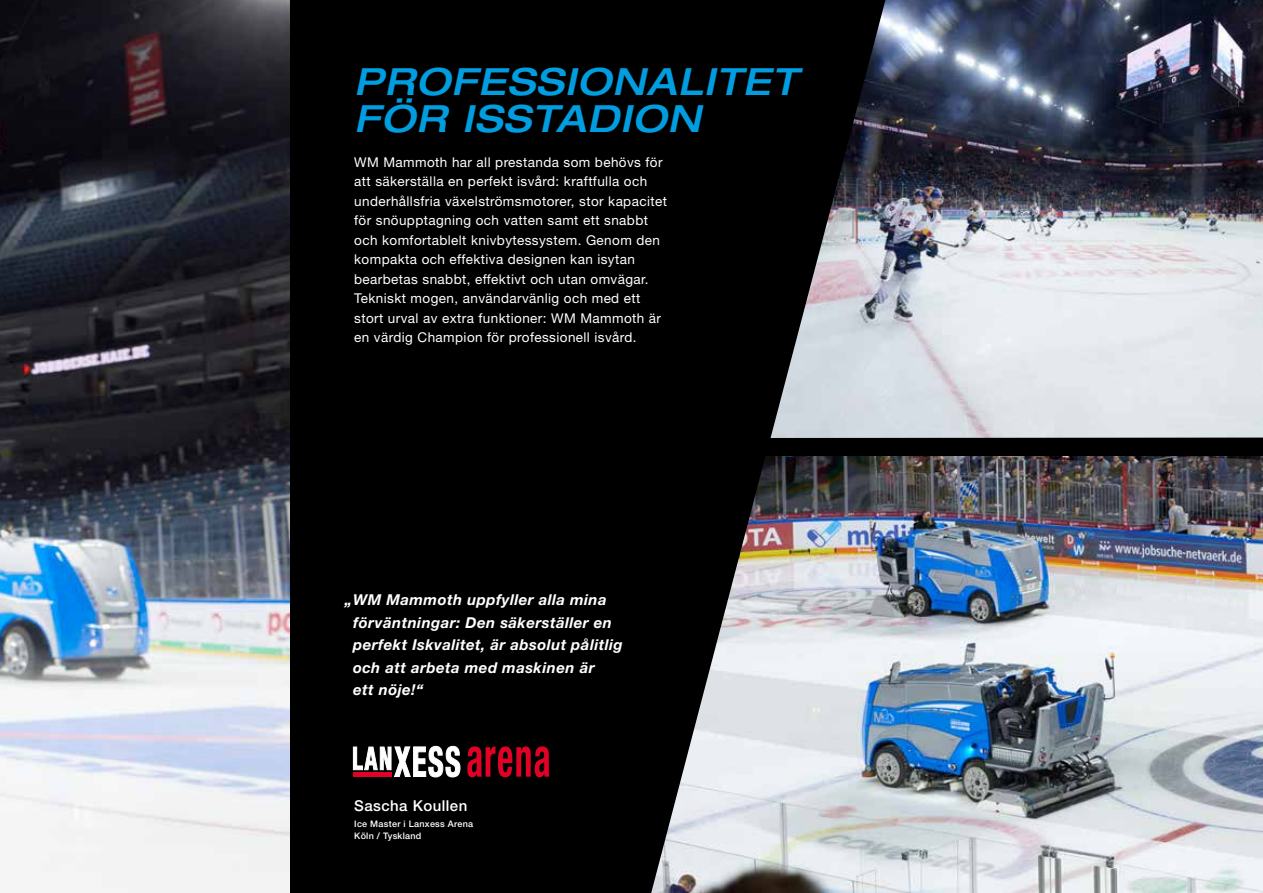
<style>
.page{position:relative;width:1263px;height:893px;background:#fff}
.page>*{position:absolute;margin:0;border:0;box-sizing:border-box;transform-origin:0 0}
.t1{font:italic 500 expanded 37.5px/37.5px "Helvetica Neue LT Std";letter-spacing:.03em;color:#009ee0}
.t2{font:italic 700 15px/22.5px "Helvetica Neue LT Std";letter-spacing:.03em;color:#fff}
.t3{font:500 15px "Helvetica Neue LT Std";letter-spacing:.03em;color:#fff}
.t4{font:13.5px/19.5px "Helvetica Neue LT Std";letter-spacing:.03em;color:#fff}
.t5{font:500 9px/12px "Helvetica Neue LT Std";letter-spacing:.03em;color:#fff}
</style>
<div class="page">
<div style="left:289px;top:0;width:974px;height:893px;background:#000"></div>
<svg style="left:353px;top:746px;width:107px;height:31px"></svg>
<svg style="left:467px;top:746px;width:82px;height:31px"></svg>
<div style="left:353px;top:772px;width:38px;height:5px;background:#e20026"></div>
<img style="left:770px;top:0;width:493px;height:438px">
<img style="left:651px;top:456px;width:612px;height:437px">
<img style="left:0;top:0;width:289px;height:893px">
<h1 class="t1" style="left:354px;top:63px;width:445px">PROFESSIONALITET<br>FÖR ISSTADION</h1>
<p class="t4" style="left:354px;top:152px;width:314px">WM Mammoth har all prestanda som behövs för att säkerställa en perfekt isvård: kraftfulla och underhållsfria växelströmsmotorer, stor kapacitet för snöupptagning och vatten samt ett snabbt och komfortablelt knivbytessystem. Genom den kompakta och effektiva designen kan isytan bearbetas snabbt, effektivt och utan omvägar.<br>Tekniskt mogen, användarvänlig och med ett stort urval av extra funktioner: WM Mammoth är en värdig Champion för professionell isvård.</p>
<p class="t2" style="left:353px;top:588px;width:271px;text-indent:-8px">„WM Mammoth uppfyller alla mina förväntningar: Den säkerställer en perfekt Iskvalitet, är absolut pålitlig och att arbeta med maskinen är<br>ett nöje!“</p>
<p class="t3" style="left:354px;top:797px;width:115px">Sascha Koullen</p>
<p class="t5" style="left:354px;top:818px;width:120px">Ice Master i Lanxess Arena<br>Köln / Tyskland</p>
</div>
